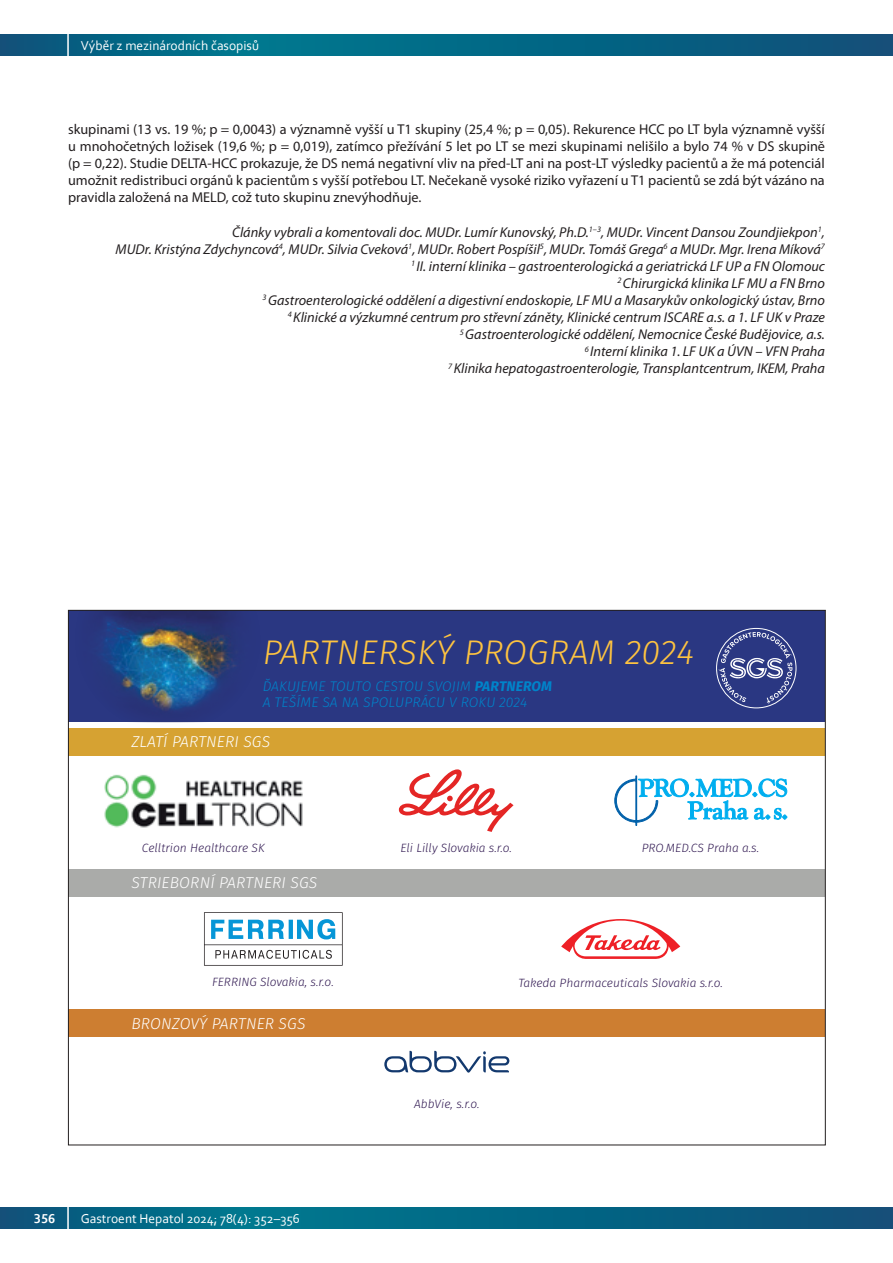
<style>
.page{position:relative;width:893px;height:1263px;background:#fff}
.page>*{position:absolute;margin:0;border:0;box-sizing:border-box;transform-origin:0 0}
.t1{font:italic 300 34.2px "Fira Sans";letter-spacing:.01em;color:#fec340}
.t2{font:italic 300 15.75px "Fira Sans";letter-spacing:.01em;color:#fff}
.t3{font:italic 14.25px/17.1px "Myriad Pro";color:#231f20;text-align:right}
.t4{font:14.25px/17.1px "Myriad Pro";color:#231f20;text-align:justify}
.t5{font:italic 300 13.95px/16.8px "Fira Sans";letter-spacing:.01em;color:#0084ca}
.t6{font:13.5px "Corbel";color:#fff}
.t7{font:700 13.5px "Corbel";color:#fff}
.t8{font:italic 300 12px "Fira Sans";color:#311952}
.s1{font-weight:700}
</style>
<div class="page">
<svg style="left:0;top:34px;width:893px;height:22px;background:#056483"></svg>
<hr style="left:67px;top:0;width:2px;height:74px;background:#fff">
<svg style="left:0;top:1207px;width:893px;height:22px;background:#056483"></svg>
<hr style="left:67px;top:1185px;width:2px;height:74px;background:#fff">
<div style="left:68px;top:727px;width:757px;height:28px;background:#d6a232"></div>
<div style="left:68px;top:868px;width:757px;height:28px;background:#aaaba9"></div>
<div style="left:68px;top:1009px;width:757px;height:28px;background:#cd7e31"></div>
<svg style="left:204px;top:912px;width:139px;height:54px"></svg>
<svg style="left:615px;top:776px;width:172px;height:49px"></svg>
<div style="left:68px;top:610px;width:757px;height:112px;background:#2a3782"></div>
<img style="left:99px;top:612px;width:137px;height:103px">
<img style="left:104px;top:774px;width:199px;height:54px">
<svg style="left:384px;top:1051px;width:125px;height:22px"></svg>
<svg style="left:561px;top:919px;width:119px;height:40px"></svg>
<svg style="left:399px;top:769px;width:115px;height:63px"></svg>
<div style="left:716px;top:628px;width:80px;height:80px;border:1px solid #fff;border-radius:50%"></div>
<svg style="left:719px;top:632px;width:73px;height:72px"></svg>
<p class="t6" style="left:81px;top:37px;width:180px">Výběr z mezinárodních časopisů</p>
<p class="t6" style="left:81px;top:37px;width:279px">Hereditárny angioedém k príčina bolestí brucha</p>
<p class="t4" style="left:68px;top:120px;width:758px">skupinami (13 vs. 19 %; p = 0,0043) a významně vyšší u T1 skupiny (25,4 %; p = 0,05). Rekurence HCC po LT byla významně vyšší u mnohočetných ložisek (19,6 %; p = 0,019), zatímco přežívání 5 let po LT se mezi skupinami nelišilo a bylo 74 % v DS skupině (p = 0,22). Studie DELTA-HCC prokazuje, že DS nemá negativní vliv na před-LT ani na post-LT výsledky pacientů a že má potenciál umožnit redistribuci orgánů k pacientům s vyšší potřebou LT. Nečekaně vysoké riziko vyřazení u T1 pacientů se zdá být vázáno na pravidla založená na MELD, což tuto skupinu znevýhodňuje.</p>
<p class="t3" style="left:116px;top:223px;width:711px">Články vybrali a komentovali doc. MUDr. Lumír Kunovský, Ph.D.<sup>1–3</sup>, MUDr. Vincent Dansou Zoundjiekpon<sup>1</sup>,<br>MUDr. Kristýna Zdychyncová<sup>4</sup>, MUDr. Silvia Cveková<sup>1</sup>, MUDr. Robert Pospíšil<sup>5</sup>, MUDr. Tomáš Grega<sup>6</sup> a MUDr. Mgr. Irena Míková<sup>7<br>1</sup> II. interní klinika – gastroenterologická a geriatrická LF UP a FN Olomouc<br><sup>2</sup> Chirurgická klinika LF MU a FN Brno<br><sup>3</sup> Gastroenterologické oddělení a digestivní endoskopie, LF MU a Masarykův onkologický ústav, Brno<br><sup>4</sup> Klinické a výzkumné centrum pro střevní záněty, Klinické centrum ISCARE a.s. a 1. LF UK v Praze<br><sup>5</sup> Gastroenterologické oddělení, Nemocnice České Budějovice, a.s.<br><sup>6</sup> Interní klinika 1. LF UK a ÚVN – VFN Praha<br><sup>7</sup> Klinika hepatogastroenterologie, Transplantcentrum, IKEM, Praha</p>
<h1 class="t1" style="left:263px;top:628px;width:433px">PARTNERSKÝ PROGRAM 2024</h1>
<p class="t5" style="left:263px;top:677px;width:291px">ĎAKUJEME TOUTO CESTOU SVOJIM <span class="s1">PARTNEROM<br></span>A TEŠÍME SA NA SPOLUPRÁCU V ROKU 2024</p>
<p class="t2" style="left:131px;top:730px;width:140px">ZLATÍ PARTNERI SGS</p>
<p class="t8" style="left:142px;top:839px;width:124px">Celltrion Healthcare SK</p>
<p class="t2" style="left:131px;top:871px;width:187px">STRIEBORNÍ PARTNERI SGS</p>
<p class="t8" style="left:212px;top:974px;width:123px">FERRING Slovakia, s.r.o.</p>
<p class="t2" style="left:131px;top:1012px;width:176px">BRONZOVÝ PARTNER SGS</p>
<p class="t7" style="left:34px;top:1210px;width:23px">356</p>
<p class="t6" style="left:81px;top:1210px;width:221px">Gastroent Hepatol 2024; 78(4): 352–356</p>
<p class="t8" style="left:400px;top:839px;width:113px">Eli Lilly Slovakia s.r.o.</p>
<p class="t8" style="left:642px;top:839px;width:119px">PRO.MED.CS Praha a.s.</p>
<p class="t8" style="left:519px;top:974px;width:206px">Takeda Pharmaceuticals Slovakia s.r.o.</p>
<p class="t8" style="left:414px;top:1095px;width:67px">AbbVie, s.r.o.</p>
</div>
